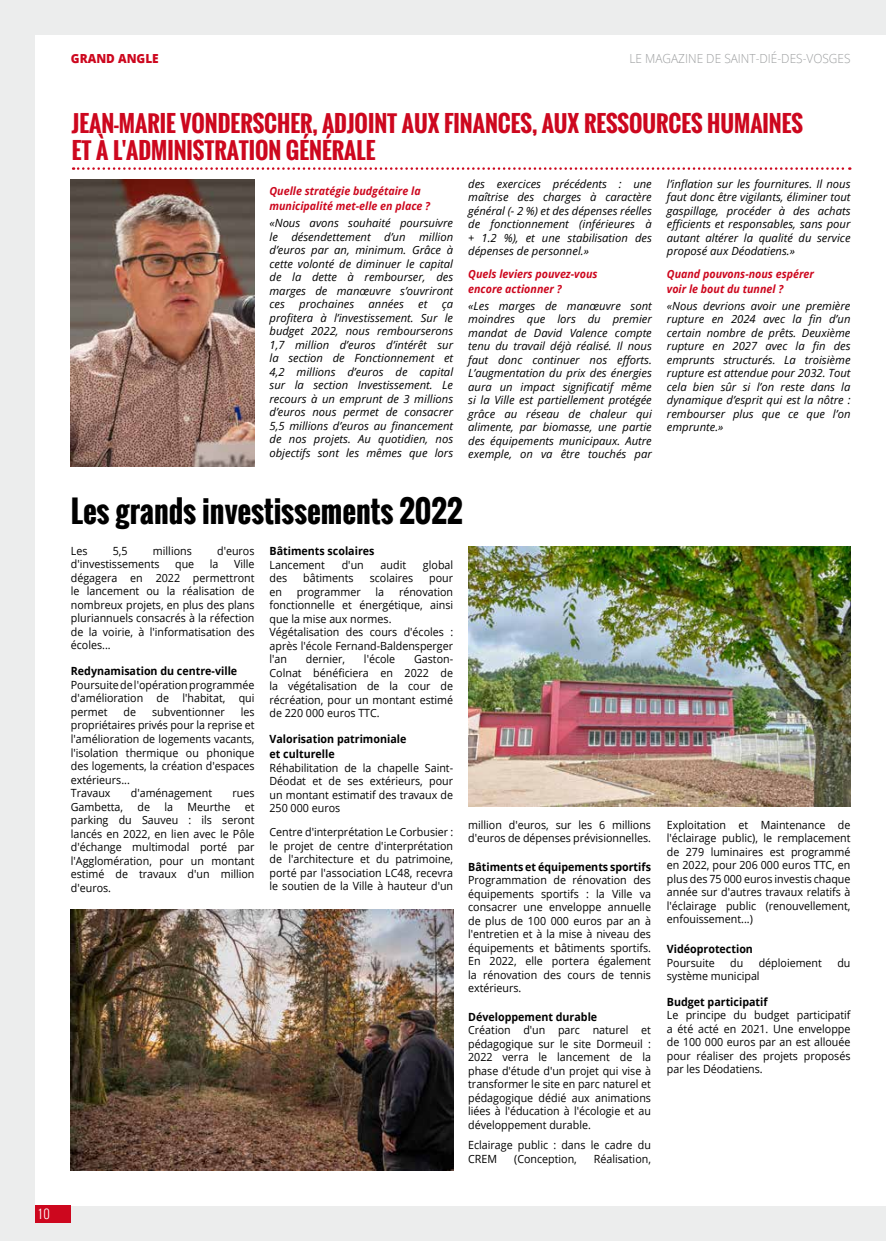
<style>
.page{position:relative;width:886px;height:1241px;background:#fff}
.page>*{position:absolute;margin:0;border:0;box-sizing:border-box;transform-origin:0 0}
.t1{font:700 30px "Oswald";color:#000}
.t2{font:700 22.5px/27px "Oswald";color:#cd071e}
.t3{font:300 12.5px "Open Sans";color:#9c9e9f;scale:.95 1}
.t4{font:800 12.5px "Open Sans";color:#cd071e;scale:.95 1}
.t5{font:300 12.5px "Oswald";color:#fff}
.t6{font:11.25px/13.5px "Open Sans";color:#000;text-align:justify;scale:.95 1}
.t7{font:italic 11.25px/13.5px "Open Sans";color:#000;text-align:justify}
.t8{font:700 11.25px/15px "Open Sans";color:#000;scale:.95 1}
.t9{font:italic 700 11.25px/15px "Open Sans";color:#cd071e;scale:.95 1}
</style>
<div class="page">
<div style="left:0;top:0;width:886px;height:1240px;background:#eceded"></div>
<div style="left:35px;top:35px;width:851px;height:1170px;background:#fff"></div>
<svg style="left:73px;top:167px;width:777px;height:3px"></svg>
<img style="left:71px;top:179px;width:184px;height:288px">
<img style="left:71px;top:909px;width:382px;height:260px">
<img style="left:468px;top:546px;width:382px;height:260px">
<div style="left:35px;top:1205px;width:36px;height:17px;background:#cd071e"></div>
<p class="t5" style="left:39px;top:1204px;width:12px">10</p>
<p class="t4" style="left:71px;top:49px;width:94px">GRAND ANGLE</p>
<p class="t3" style="left:629px;top:50px;width:234px">LE MAGAZINE DE SAINT-DIÉ-DES-VOSGES</p>
<h2 class="t2" style="left:72px;top:110px;width:733px">JEAN-MARIE VONDERSCHER, ADJOINT AUX FINANCES, AUX RESSOURCES HUMAINES<br>ET À L'ADMINISTRATION GÉNÉRALE</h2>
<p class="t9" style="left:269px;top:183px;width:171px">Quelle stratégie budgétaire la municipalité met-elle en place ?</p>
<p class="t7" style="left:269px;top:216px;width:185px">«Nous avons souhaité poursuivre le désendettement d’un million d’euros par an, minimum. Grâce à cette volonté de diminuer le capital de la dette à rembourser, des marges de manœuvre s’ouvriront ces</p>
<p class="t7" style="left:299px;top:297px;width:56px">prochaines</p>
<p class="t7" style="left:369px;top:297px;width:37px">années</p>
<p class="t7" style="left:418px;top:297px;width:11px">et</p>
<p class="t7" style="left:269px;top:297px;width:185px;text-indent:172px">ça profitera à l’investissement. Sur le budget 2022, nous rembourserons 1,7 million d’euros d’intérêt sur la section de Fonctionnement et 4,2 millions d’euros de capital sur la section Investissement. Le recours à un emprunt de 3 millions d’euros nous permet de consacrer 5,5 millions d’euros au financement de nos projets. Au quotidien, nos objectifs sont les mêmes que lors</p>
<p class="t7" style="left:468px;top:176px;width:185px">des exercices précédents : une maîtrise des charges à caractère général (- 2 %) et des dépenses réelles de fonctionnement (inférieures à + 1.2 %), et une stabilisation des dépenses de personnel.»</p>
<p class="t9" style="left:468px;top:266px;width:138px">Quels leviers pouvez-vous encore actionner ?</p>
<p class="t7" style="left:468px;top:298px;width:185px">«Les marges de manœuvre sont moindres que lors du premier mandat de David Valence compte tenu du travail déjà réalisé. Il nous faut donc continuer nos efforts.<br>L’augmentation du prix des énergies aura un impact significatif même si la Ville est partiellement protégée grâce au réseau de chaleur qui alimente, par biomasse, une partie des équipements municipaux. Autre exemple, on va être touchés par</p>
<p class="t7" style="left:667px;top:176px;width:185px">l’inflation sur les fournitures. Il nous faut donc être vigilants, éliminer tout gaspillage, procéder à des achats efficients et responsables, sans pour autant altérer la qualité du service proposé aux Déodatiens.»</p>
<p class="t9" style="left:667px;top:266px;width:156px">Quand pouvons-nous espérer voir le bout du tunnel ?</p>
<p class="t7" style="left:667px;top:298px;width:185px">«Nous devrions avoir une première rupture en 2024 avec la fin d’un certain nombre de prêts. Deuxième rupture en 2027 avec la fin des emprunts structurés. La troisième rupture est attendue pour 2032. Tout cela bien sûr si l’on reste dans la dynamique d’esprit qui est la nôtre : rembourser plus que ce que l’on emprunte.»</p>
<h1 class="t1" style="left:71px;top:489px;width:393px">Les grands investissements 2022</h1>
<p class="t6" style="left:71px;top:543px;width:19px">Les</p>
<p class="t6" style="left:113px;top:543px;width:17px">5,5</p>
<p class="t6" style="left:153px;top:543px;width:42px">millions</p>
<p class="t6" style="left:217px;top:543px;width:41px">d'euros</p>
<p class="t6" style="left:71px;top:557px;width:95px">d'investissements</p>
<p class="t6" style="left:175px;top:557px;width:22px">que</p>
<p class="t6" style="left:210px;top:557px;width:11px">la</p>
<p class="t8" style="left:269px;top:543px;width:112px">Bâtiments scolaires</p>
<p class="t6" style="left:269px;top:557px;width:60px">Lancement</p>
<p class="t6" style="left:342px;top:557px;width:25px">d'un</p>
<p class="t6" style="left:381px;top:557px;width:28px">audit</p>
<p class="t6" style="left:423px;top:557px;width:33px">global</p>
<p class="t6" style="left:269px;top:571px;width:20px">des</p>
<p class="t6" style="left:303px;top:571px;width:54px">bâtiments</p>
<p class="t6" style="left:370px;top:571px;width:47px">scolaires</p>
<p class="t6" style="left:429px;top:571px;width:27px">pour</p>
<p class="t6" style="left:269px;top:584px;width:15px">en</p>
<p class="t6" style="left:297px;top:584px;width:69px">programmer</p>
<p class="t6" style="left:375px;top:584px;width:11px">la</p>
<p class="t6" style="left:71px;top:557px;width:195px;text-indent:163px">Ville dégagera en 2022 permettront le lancement ou la réalisation de nombreux projets, en plus des plans pluriannuels consacrés à la réfection de la voirie, à l'informatisation des écoles...</p>
<p class="t8" style="left:71px;top:663px;width:177px">Redynamisation du centre-ville</p>
<p class="t6" style="left:71px;top:677px;width:195px">Poursuite de l'opération programmée d'amélioration de l'habitat, qui permet</p>
<p class="t6" style="left:269px;top:584px;width:195px;text-align:left;text-indent:129px">rénovation fonctionnelle et énergétique, ainsi que la mise aux normes.<br>Végétalisation des cours d'écoles : après l'école Fernand-Baldensperger l'an</p>
<p class="t6" style="left:306px;top:652px;width:43px">dernier,</p>
<p class="t6" style="left:364px;top:652px;width:34px">l'école</p>
<p class="t6" style="left:269px;top:652px;width:195px;text-indent:145px">Gaston-Colnat bénéficiera en 2022 de la végétalisation de la cour de récréation, pour un montant estimé de 220 000 euros TTC.</p>
<p class="t8" style="left:269px;top:731px;width:146px">Valorisation patrimoniale et culturelle</p>
<p class="t6" style="left:269px;top:760px;width:195px">Réhabilitation de la chapelle Saint-Déodat et de ses extérieurs, pour un montant estimatif des travaux de 250 000 euros</p>
<p class="t6" style="left:269px;top:825px;width:195px">Centre d'interprétation Le Corbusier : le projet de centre d'interprétation de l'architecture et du patrimoine, porté par l'association LC48, recevra le soutien de la Ville à hauteur d'un</p>
<p class="t6" style="left:468px;top:817px;width:194px">million d'euros, sur les 6 millions d'euros de dépenses prévisionnelles.</p>
<p class="t6" style="left:71px;top:704px;width:195px;text-align:left;text-indent:170px">les propriétaires privés pour la reprise et l'amélioration de logements vacants, l'isolation thermique ou phonique des logements, la création d'espaces extérieurs...<br>Travaux</p>
<p class="t6" style="left:124px;top:704px;width:15px">de</p>
<p class="t6" style="left:152px;top:704px;width:78px">subventionner</p>
<p class="t6" style="left:131px;top:785px;width:87px">d'aménagement</p>
<p class="t6" style="left:232px;top:785px;width:25px">rues</p>
<p class="t6" style="left:71px;top:799px;width:57px">Gambetta,</p>
<p class="t6" style="left:138px;top:799px;width:15px">de</p>
<p class="t6" style="left:164px;top:799px;width:11px">la</p>
<p class="t6" style="left:187px;top:799px;width:47px">Meurthe</p>
<p class="t6" style="left:71px;top:799px;width:195px;text-indent:174px">et parking du Sauveu : ils seront lancés en 2022, en lien avec le Pôle d'échange multimodal porté par l'Agglomération, pour un montant estimé de travaux d'un million d'euros.</p>
<p class="t8" style="left:468px;top:858px;width:194px">Bâtiments et équipements sportifs</p>
<p class="t6" style="left:468px;top:872px;width:194px">Programmation de rénovation des équipements sportifs : la Ville va consacrer une enveloppe annuelle de plus de 100 000 euros par an à l'entretien et à la mise à niveau des équipements et bâtiments sportifs.<br>En 2022, elle portera également la rénovation des cours de tennis extérieurs.</p>
<p class="t8" style="left:468px;top:1008px;width:137px">Développement durable</p>
<p class="t6" style="left:468px;top:1022px;width:194px">Création d'un parc naturel et pédagogique sur le site Dormeuil :<br>2022 verra le lancement de la phase d'étude d'un projet qui vise à transformer le site en parc naturel et pédagogique dédié aux animations liées à l'éducation à l'écologie et au développement durable.</p>
<p class="t6" style="left:468px;top:1137px;width:194px">Eclairage public : dans le cadre du<br>CREM</p>
<p class="t6" style="left:514px;top:1151px;width:67px">(Conception,</p>
<p class="t6" style="left:594px;top:1151px;width:62px">Réalisation,</p>
<p class="t6" style="left:667px;top:817px;width:195px">Exploitation et Maintenance de l'éclairage public), le remplacement de 279 luminaires est programmé en 2022, pour 206 000 euros TTC, en plus des 75 000 euros investis chaque année sur d'autres travaux relatifs à l'éclairage public (renouvellement, enfouissement...)</p>
<p class="t8" style="left:667px;top:941px;width:92px">Vidéoprotection</p>
<p class="t6" style="left:667px;top:955px;width:52px">Poursuite</p>
<p class="t6" style="left:730px;top:955px;width:15px">du</p>
<p class="t6" style="left:759px;top:955px;width:68px">déploiement</p>
<p class="t6" style="left:837px;top:955px;width:15px">du</p>
<p class="t6" style="left:667px;top:968px;width:99px">système municipal</p>
<p class="t8" style="left:667px;top:993px;width:108px">Budget participatif</p>
<p class="t6" style="left:667px;top:1007px;width:195px">Le principe du budget participatif a été acté en 2021. Une enveloppe de 100 000 euros par an est allouée pour réaliser des projets proposés par les Déodatiens.</p>
</div>
